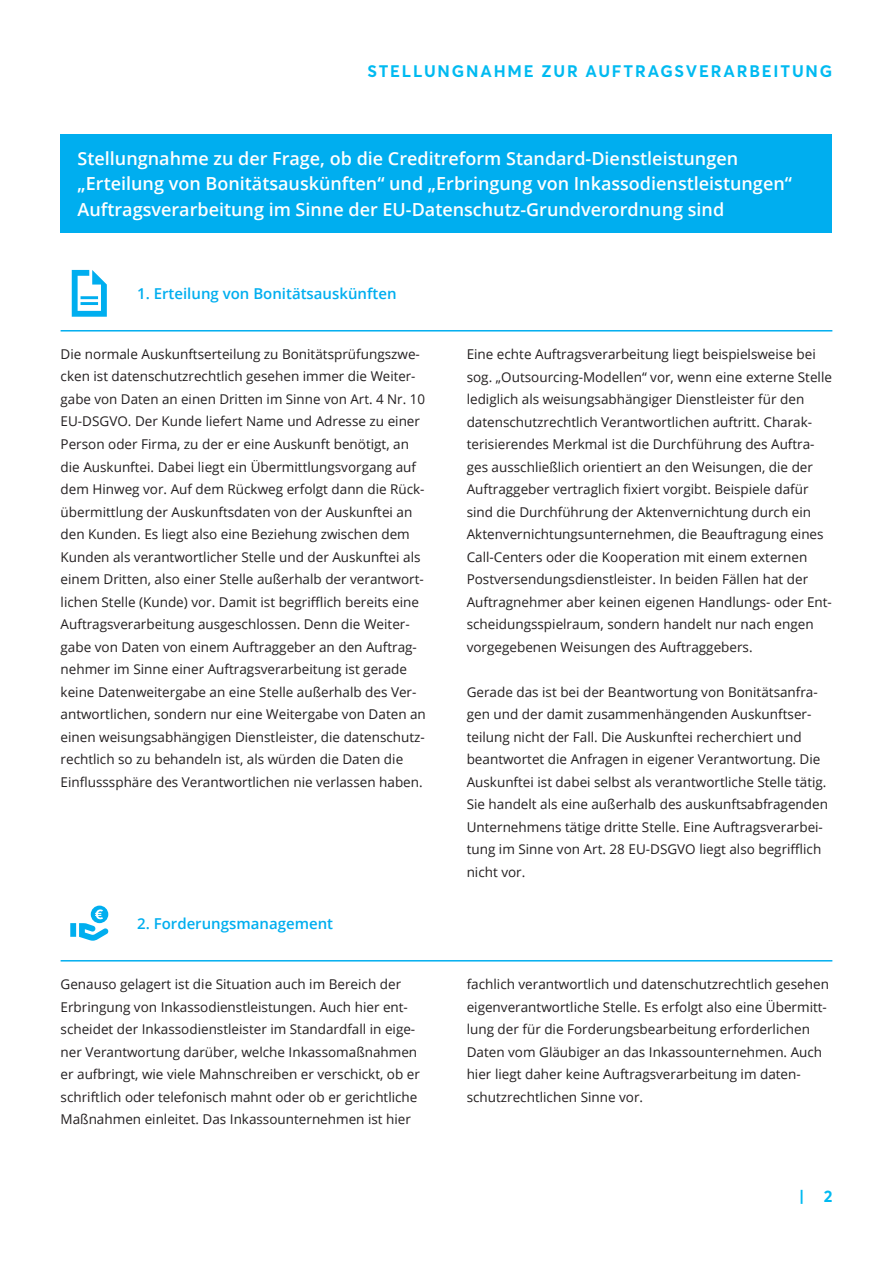
<style>
.page{position:relative;width:893px;height:1263px;background:#fff}
.page>*{position:absolute;margin:0;border:0;box-sizing:border-box;transform-origin:0 0}
.t1{font:600 18px/25.5px "Open Sans";color:#fff}
.t2{font:700 16.5px "Averta Std PE";letter-spacing:.11em;color:#00baf1}
.t3{font:700 16.5px "Averta";color:#00baf1}
.t4{font:600 15px "Open Sans";color:#00aeef}
.t5{font:13.5px/22.5px "Open Sans";color:#231f20}
</style>
<div class="page">
<svg style="left:72px;top:270px;width:35px;height:47px"></svg>
<svg style="left:70px;top:905px;width:39px;height:36px"></svg>
<div style="left:61px;top:134px;width:771px;height:99px;background:#00aeef"></div>
<hr style="left:61px;top:330px;width:771px;height:1px;background:#00aeef">
<hr style="left:61px;top:960px;width:771px;height:1px;background:#00aeef">
<p class="t2" style="left:367px;top:59px;width:466px">STELLUNGNAHME ZUR AUFTRAGSVERARBEITUNG</p>
<p class="t1" style="left:78px;top:145px;width:716px">Stellungnahme zu der Frage, ob die Creditreform Standard-Dienstleistungen „Erteilung von Bonitätsauskünften“ und „Erbringung von Inkassodienstleistungen“<br>Auftragsverarbeitung im Sinne der EU-Datenschutz-Grundverordnung sind</p>
<p class="t4" style="left:137px;top:283px;width:261px">1. Erteilung von Bonitätsauskünften</p>
<p class="t5" style="left:61px;top:342px;width:367px">Die normale Auskunftserteilung zu Bonitätsprüfungszwe&shy;cken ist datenschutzrechtlich gesehen immer die Weiter&shy;gabe von Daten an einen Dritten im Sinne von Art. 4 Nr. 10<br>EU-DSGVO. Der Kunde liefert Name und Adresse zu einer Person oder Firma, zu der er eine Auskunft benötigt, an die Auskunftei. Dabei liegt ein Übermittlungsvorgang auf dem Hinweg vor. Auf dem Rückweg erfolgt dann die Rück&shy;übermittlung der Auskunftsdaten von der Auskunftei an den Kunden. Es liegt also eine Beziehung zwischen dem Kunden als verantwortlicher Stelle und der Auskunftei als einem Dritten, also einer Stelle außerhalb der verantwort&shy;lichen Stelle (Kunde) vor. Damit ist begrifflich bereits eine Auftragsverarbeitung ausgeschlossen. Denn die Weiter&shy;gabe von Daten von einem Auftraggeber an den Auftrag&shy;nehmer im Sinne einer Auftragsverarbeitung ist gerade keine Datenweitergabe an eine Stelle außerhalb des Ver&shy;antwortlichen, sondern nur eine Weitergabe von Daten an einen weisungsabhängigen Dienstleister, die datenschutz&shy;rechtlich so zu behandeln ist, als würden die Daten die Einflusssphäre des Verantwortlichen nie verlassen haben.</p>
<p class="t5" style="left:467px;top:343px;width:367px">Eine echte Auftragsverarbeitung liegt beispielsweise bei sog. „Outsourcing-Modellen“ vor, wenn eine externe Stelle lediglich als weisungsabhängiger Dienstleister für den datenschutzrechtlich Verantwortlichen auftritt. Charak&shy;terisierendes Merkmal ist die Durchführung des Auftra&shy;ges ausschließlich orientiert an den Weisungen, die der Auftraggeber vertraglich fixiert vorgibt. Beispiele dafür sind die Durchführung der Aktenvernichtung durch ein Aktenvernichtungsunternehmen, die Beauftragung eines Call-Centers oder die Kooperation mit einem externen Postversendungsdienstleister. In beiden Fällen hat der Auftragnehmer aber keinen eigenen Handlungs- oder Ent&shy;scheidungsspielraum, sondern handelt nur nach engen vorgegebenen Weisungen des Auftraggebers.</p>
<p class="t5" style="left:467px;top:680px;width:363px">Gerade das ist bei der Beantwortung von Bonitätsanfra&shy;gen und der damit zusammenhängenden Auskunftser&shy;teilung nicht der Fall. Die Auskunftei recherchiert und beantwortet die Anfragen in eigener Verantwortung. Die Auskunftei ist dabei selbst als verantwortliche Stelle tätig.<br>Sie handelt als eine außerhalb des auskunftsabfragenden Unternehmens tätige dritte Stelle. Eine Auftragsverarbei&shy;tung im Sinne von Art. 28 EU-DSGVO liegt also begrifflich nicht vor.</p>
<p class="t4" style="left:137px;top:913px;width:197px">2. Forderungsmanagement</p>
<p class="t5" style="left:61px;top:973px;width:361px">Genauso gelagert ist die Situation auch im Bereich der Erbringung von Inkassodienstleistungen. Auch hier ent&shy;scheidet der Inkassodienstleister im Standardfall in eige&shy;ner Verantwortung darüber, welche Inkassomaßnahmen er aufbringt, wie viele Mahnschreiben er verschickt, ob er schriftlich oder telefonisch mahnt oder ob er gerichtliche Maßnahmen einleitet. Das Inkassounternehmen ist hier</p>
<p class="t5" style="left:467px;top:973px;width:364px">fachlich verantwortlich und datenschutzrechtlich gesehen eigenverantwortliche Stelle. Es erfolgt also eine Übermitt&shy;lung der für die Forderungsbearbeitung erforderlichen Daten vom Gläubiger an das Inkassounternehmen. Auch hier liegt daher keine Auftragsverarbeitung im daten&shy;schutzrechtlichen Sinne vor.</p>
<p class="t3" style="left:799px;top:1185px;width:35px">| 2</p>
</div>
